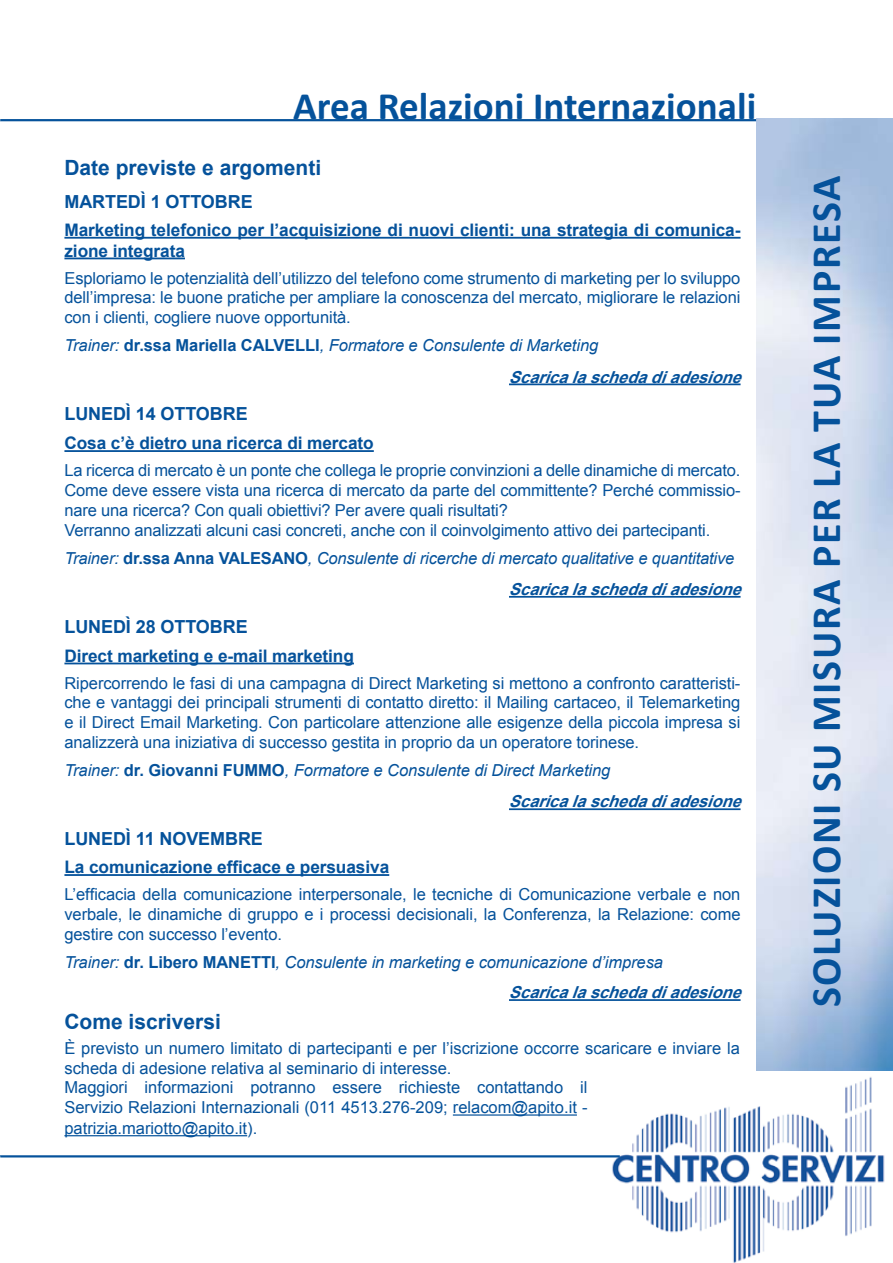
<style>
.page{position:relative;width:893px;height:1263px;background:#fff}
.page>*{position:absolute;margin:0;border:0;box-sizing:border-box;transform-origin:0 0}
.t1{font:700 42px "Calibri";letter-spacing:.04em;color:#05529b}
.t2{font:700 39px "Calibri";color:#05529b}
.t3{font:700 21px "Arial";color:#05529b}
.t4{font:700 18px "Arial";letter-spacing:-.005em;color:#05529b}
.t5{font:700 17.25px/20.7px "Arial";letter-spacing:-.005em;color:#05529b}
.t6{font:16.5px/19.8px "Arial";letter-spacing:-.005em;color:#05529b;text-align:justify}
.t7{font:italic 16.5px/31.5px "Arial";letter-spacing:-.005em;color:#05529b}
.s1{font-weight:700;font-style:normal}
.s2{font-weight:700}
</style>
<div class="page">
<img style="left:603px;top:1069px;width:290px;height:194px">
<hr style="left:453px;top:1114px;width:124px;height:1px;background:#05529b">
<hr style="left:64px;top:1135px;width:183px;height:1px;background:#05529b">
<hr style="left:64px;top:237px;width:677px;height:2px;background:#05529b">
<hr style="left:64px;top:258px;width:121px;height:1px;background:#05529b">
<hr style="left:509px;top:383px;width:232px;height:2px;background:#05529b">
<hr style="left:64px;top:450px;width:310px;height:2px;background:#05529b">
<hr style="left:509px;top:596px;width:232px;height:2px;background:#05529b">
<hr style="left:64px;top:663px;width:290px;height:1px;background:#05529b">
<hr style="left:509px;top:808px;width:232px;height:2px;background:#05529b">
<hr style="left:64px;top:874px;width:325px;height:2px;background:#05529b">
<hr style="left:509px;top:999px;width:232px;height:2px;background:#05529b">
<hr style="left:1px;top:1155px;width:619px;height:2px;background:#05529b">
<img style="left:757px;top:119px;width:136px;height:951px">
<hr style="left:1px;top:119px;width:755px;height:2px;background:#05529b">
<h2 class="t2" style="left:293px;top:82px;width:465px">Area Relazioni Internazionali</h2>
<p class="t3" style="left:64px;top:154px;width:258px">Date previste e argomenti</p>
<p class="t4" style="left:64px;top:190px;width:14px">marted</p>
<p class="t4" style="left:141px;top:190px;width:113px">ì 1 OTTOBRE</p>
<p class="t5" style="left:64px;top:220px;width:678px">Marketing telefonico per l’acquisizione di nuovi clienti: una strategia di comunica&shy;zione integrata</p>
<p class="t6" style="left:64px;top:268px;width:677px">Esploriamo le potenzialità dell’utilizzo del telefono come strumento di marketing per lo sviluppo dell’impresa: le buone pratiche per ampliare la conoscenza del mercato, migliorare le relazioni con i clienti, cogliere nuove opportunità.</p>
<p class="t7" style="left:509px;top:330px;width:241px;text-indent:-445px">Trainer: <span class="s1">dr.ssa Mariella CALVELLI</span>, Formatore e Consulente di Marketing<br><span class="s2">Scaricalaschedadiadesione</span></p>
<p class="t4" style="left:64px;top:402px;width:37px">Luned</p>
<p class="t4" style="left:126px;top:402px;width:123px">ì 14 OTTOBRE</p>
<p class="t5" style="left:64px;top:433px;width:311px">Cosa c’è dietro una ricerca di mercato</p>
<p class="t6" style="left:64px;top:461px;width:678px;text-align:left">La ricerca di mercato è un ponte che collega le proprie convinzioni a delle dinamiche di mercato.<br>Come deve essere vista una ricerca di mercato da parte del committente? Perché commissio&shy;nare una ricerca? Con quali obiettivi? Per avere quali risultati?<br>Verranno analizzati alcuni casi concreti, anche con il coinvolgimento attivo dei partecipanti.</p>
<p class="t7" style="left:509px;top:542px;width:241px;text-indent:-445px">Trainer: <span class="s1">dr.ssa Anna VALESANO</span>, Consulente di ricerche di mercato qualitative e quantitative<br><span class="s2">Scaricalaschedadiadesione</span></p>
<p class="t4" style="left:64px;top:615px;width:37px">Luned</p>
<p class="t4" style="left:126px;top:615px;width:123px">ì 28 OTTOBRE</p>
<p class="t5" style="left:64px;top:646px;width:291px">Direct marketing e e-mail marketing</p>
<p class="t6" style="left:64px;top:673px;width:677px">Ripercorrendo le fasi di una campagna di Direct Marketing si mettono a confronto caratteristi&shy;che e vantaggi dei principali strumenti di contatto diretto: il Mailing cartaceo, il Telemarketing e il Direct Email Marketing. Con particolare attenzione alle esigenze della piccola impresa si analizzerà una iniziativa di successo gestita in proprio da un operatore torinese.</p>
<p class="t7" style="left:509px;top:755px;width:241px;text-indent:-445px">Trainer: <span class="s1">dr. Giovanni FUMMO</span>, Formatore e Consulente di Direct Marketing<br><span class="s2">Scaricalaschedadiadesione</span></p>
<p class="t4" style="left:64px;top:827px;width:200px">LUNEdì 11 NOVEMBRE</p>
<p class="t5" style="left:64px;top:857px;width:326px">La comunicazione efficace e persuasiva</p>
<p class="t6" style="left:64px;top:885px;width:678px">L’efficacia della comunicazione interpersonale, le tecniche di Comunicazione verbale e non verbale, le dinamiche di gruppo e i processi decisionali, la Conferenza, la Relazione: come gestire con successo l’evento.</p>
<p class="t7" style="left:509px;top:947px;width:241px;line-height:30.6px;text-indent:-445px">Trainer: <span class="s1">dr. Libero MANETTI</span>, Consulente in marketing e comunicazione d’impresa<br><span class="s2">Scaricalaschedadiadesione</span></p>
<p class="t3" style="left:64px;top:1007px;width:158px">Come iscriversi</p>
<p class="t6" style="left:64px;top:1038px;width:677px;text-align:left">È previsto un numero limitato di partecipanti e per l’iscrizione occorre scaricare e inviare la scheda di adesione relativa al seminario di interesse.<br>Maggiori informazioni potranno essere richieste contattando il<br>Servizio Relazioni Internazionali (011 4513.276-209; relacom@apito.it - patrizia.mariotto@apito.it).</p>
<h1 class="t1" style="left:800px;top:1007px;width:833px;rotate:-90deg">Soluzioni su misura per la tua impresa</h1>
</div>
